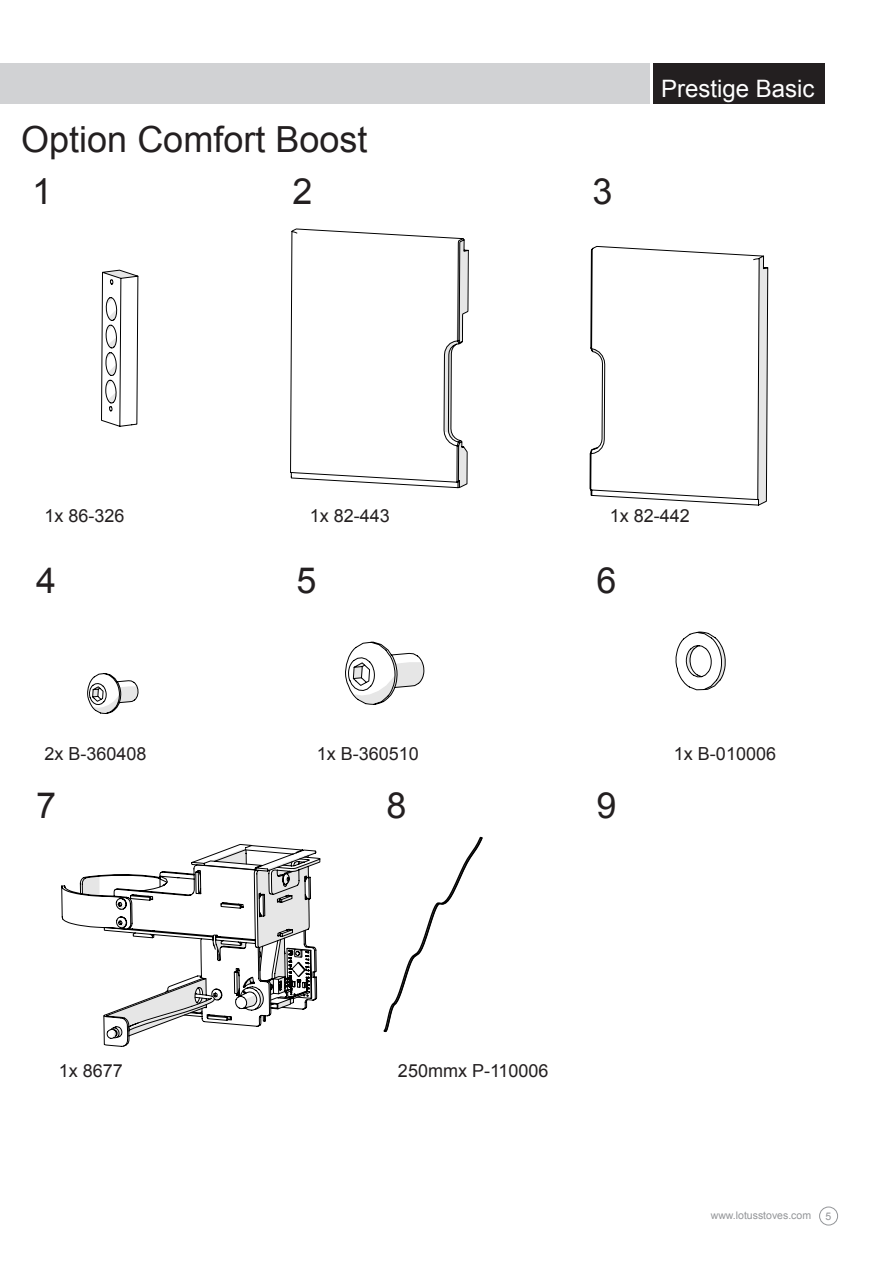
<style>
.page{position:relative;width:893px;height:1263px;background:#fff}
.page>*{position:absolute;margin:0;border:0;box-sizing:border-box;transform-origin:0 0}
.t1{font:36px "Arial";color:#231f20}
.t2{font:24px "Arial";color:#fff}
.t3{font:18px "Arial";color:#231f20}
.t4{font:10.5px "Arial";color:#939598}
</style>
<div class="page">
<div style="left:0;top:64px;width:649px;height:40px;background:#d1d2d4"></div>
<div style="left:654px;top:64px;width:171px;height:40px;background:#231f20"></div>
<div style="left:819px;top:1206px;width:19px;height:19px;border:1px solid #939598;border-radius:50%"></div>
<svg style="left:61px;top:857px;width:259px;height:141px"></svg>
<svg style="left:103px;top:844px;width:214px;height:203px"></svg>
<svg style="left:101px;top:270px;width:37px;height:157px"></svg>
<svg style="left:345px;top:641px;width:79px;height:64px"></svg>
<svg style="left:675px;top:631px;width:51px;height:59px"></svg>
<svg style="left:290px;top:63px;width:479px;height:443px"></svg>
<svg style="left:87px;top:673px;width:51px;height:41px"></svg>
<svg style="left:383px;top:836px;width:100px;height:197px"></svg>
<p class="t1" style="left:21px;top:115px;width:348px">Option Comfort Boost</p>
<p class="t1" style="left:32px;top:168px;width:22px">1</p>
<p class="t1" style="left:292px;top:168px;width:22px">2</p>
<p class="t1" style="left:593px;top:168px;width:22px">3</p>
<h2 class="t2" style="left:661px;top:73px;width:155px">Prestige Basic</h2>
<p class="t3" style="left:44px;top:503px;width:82px">1x 86-326</p>
<p class="t3" style="left:310px;top:503px;width:82px">1x 82-443</p>
<p class="t3" style="left:610px;top:503px;width:82px">1x 82-442</p>
<p class="t1" style="left:36px;top:557px;width:22px">4</p>
<p class="t1" style="left:296px;top:557px;width:22px">5</p>
<p class="t1" style="left:597px;top:557px;width:22px">6</p>
<p class="t3" style="left:44px;top:742px;width:104px">2x B-360408</p>
<p class="t3" style="left:317px;top:742px;width:104px">1x B-360510</p>
<p class="t3" style="left:674px;top:742px;width:104px">1x B-010006</p>
<p class="t1" style="left:36px;top:781px;width:22px">7</p>
<p class="t1" style="left:386px;top:781px;width:22px">8</p>
<p class="t1" style="left:597px;top:781px;width:22px">9</p>
<p class="t3" style="left:59px;top:1058px;width:66px">1x 8677</p>
<p class="t3" style="left:398px;top:1058px;width:152px">250mmx P-110006</p>
<p class="t4" style="left:711px;top:1208px;width:102px">www.lotusstoves.com</p>
<p class="t4" style="left:825px;top:1209px;width:7px">5</p>
</div>
